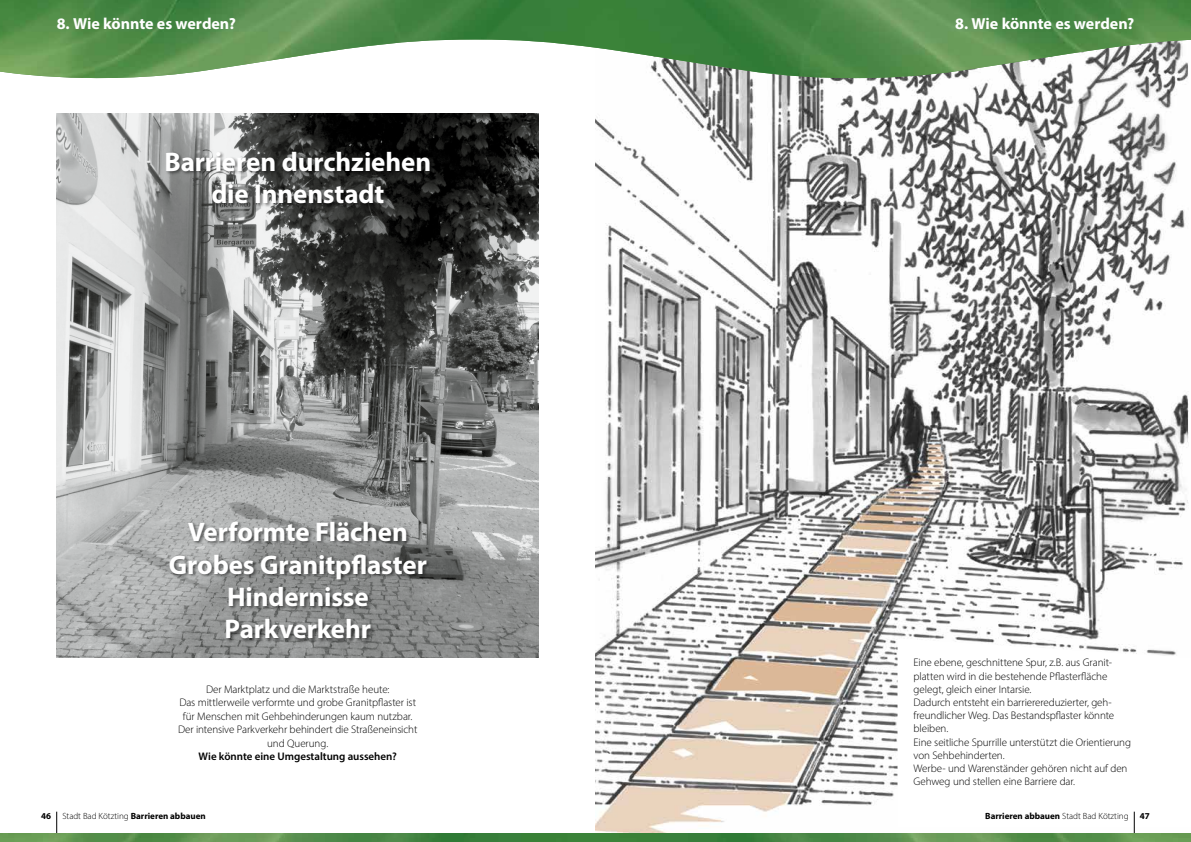
<style>
.page{position:relative;width:1191px;height:842px;background:#fff}
.page>*{position:absolute;margin:0;border:0;box-sizing:border-box;transform-origin:0 0}
.t1{font:700 27px/32.4px "Myriad Pro";letter-spacing:-.005em;color:#fff;text-align:center}
.t2{font:700 16px "Myriad Pro";letter-spacing:-.005em;color:#fff}
.t3{font:300 11px/13.2px "Myriad Pro";letter-spacing:-.01em;color:#000;text-align:center}
.t4{font:600 11px "Myriad Pro";color:#000}
.t5{font:700 9px "Myriad Pro";color:#000}
.t6{font:300 9px "Myriad Pro";color:#000}
.s1{font-weight:700}
.s2{font-weight:300}
</style>
<div class="page">
<img style="left:595px;top:85px;width:594px;height:748px">
<svg style="left:897px;top:638px;width:292px;height:189px"></svg>
<hr style="left:1134px;top:812px;width:1px;height:30px;background:#000">
<hr style="left:56px;top:812px;width:1px;height:30px;background:#000">
<img style="left:0;top:833px;width:1191px;height:9px">
<svg style="left:661px;top:79px;width:524px;height:6px"></svg>
<img style="left:0;top:0;width:1191px;height:79px">
<img style="left:57px;top:113px;width:482px;height:545px">
<div style="left:169px;top:521px;width:263px;height:123px;background:#000;opacity:.5"></div>
<div style="left:165px;top:151px;width:270px;height:57px;background:#000;opacity:.5"></div>
<h2 class="t2" style="left:57px;top:13px;width:181px">8. Wie könnte es werden?</h2>
<h1 class="t1" style="left:164px;top:144px;width:268px">Barrieren durchziehen die Innenstadt</h1>
<h1 class="t1" style="left:169px;top:515px;width:260px">Verformte Flächen<br>Grobes Granitpflaster<br>Hindernisse<br>Parkverkehr</h1>
<p class="t3" style="left:178px;top:682px;width:241px;line-height:13.5px">Der Marktplatz und die Marktstraße heute:<br>Das mittlerweile verformte und grobe Granitpflaster ist für Menschen mit Gehbehinderungen kaum nutzbar.<br>Der intensive Parkverkehr behindert die Straßeneinsicht und Querung.</p>
<p class="t4" style="left:199px;top:749px;width:200px">Wie könnte eine Umgestaltung aussehen?</p>
<h2 class="t2" style="left:955px;top:13px;width:181px">8. Wie könnte es werden?</h2>
<p class="t3" style="left:913px;top:656px;width:219px;text-align:left">Eine ebene, geschnittene Spur, z.B. aus Granit&shy;platten wird in die bestehende Pflasterfläche gelegt, gleich einer Intarsie.<br>Dadurch entsteht ein barrierereduzierter, geh&shy;freundlicher Weg. Das Bestandspflaster könnte bleiben.<br>Eine seitliche Spurrille unterstützt die Orientierung von Sehbehinderten.<br>Werbe- und Warenständer gehören nicht auf den Gehweg und stellen eine Barriere dar.</p>
<p class="t5" style="left:41px;top:810px;width:11px">46</p>
<p class="t6" style="left:62px;top:810px;width:145px">Stadt Bad Kötzting <span class="s1">Barrieren abbauen</span></p>
<p class="t5" style="left:985px;top:810px;width:145px">Barrieren abbauen <span class="s2">Stadt Bad Kötzting</span></p>
<p class="t5" style="left:1140px;top:810px;width:11px">47</p>
</div>
